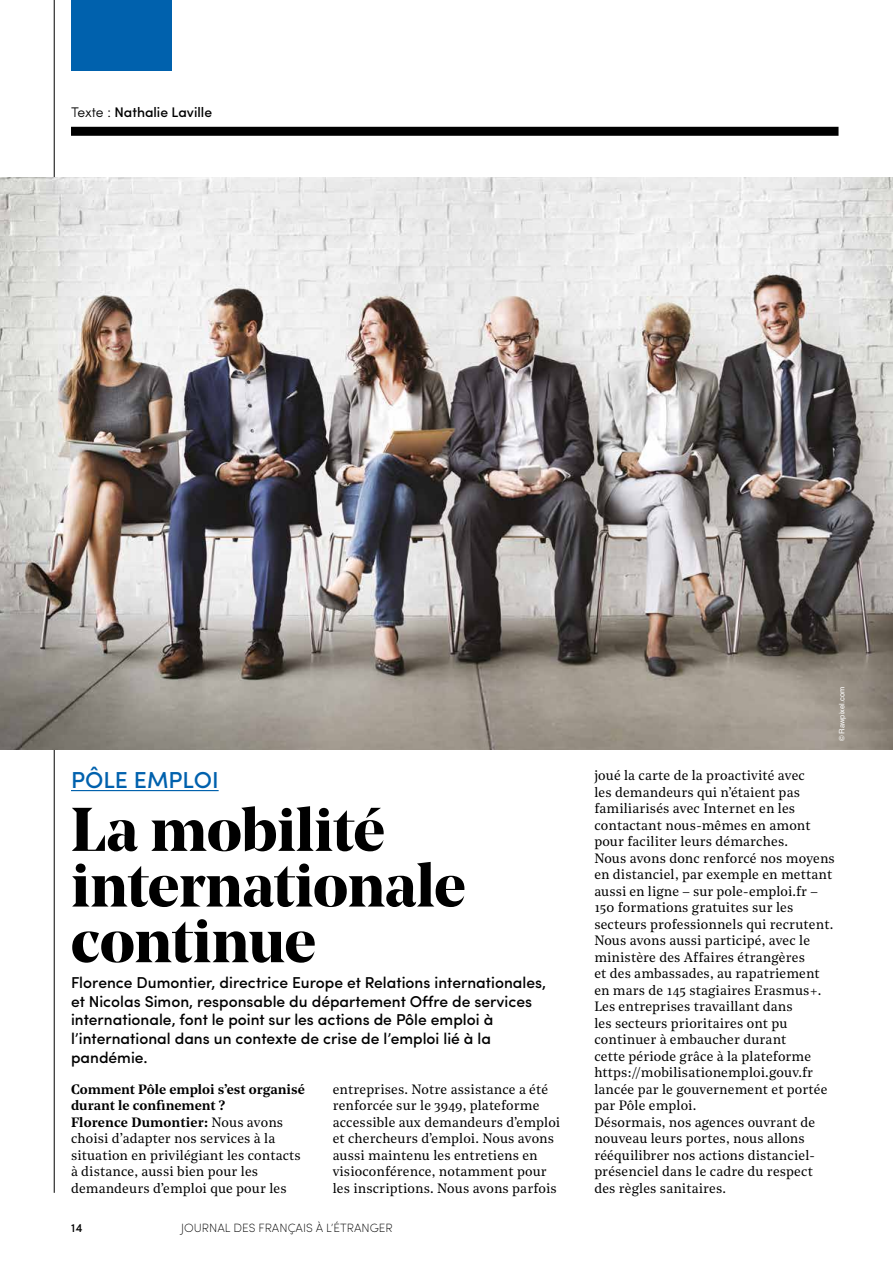
<style>
.page{position:relative;width:893px;height:1263px;background:#fff}
.page>*{position:absolute;margin:0;border:0;box-sizing:border-box;transform-origin:0 0}
.t1{font:700 61.35px/55.7px "Noe Display";color:#000}
.t2{font:500 23.1px "Sofia Pro";color:#0061ad}
.t3{font:500 15.75px/18.8px "Sofia Pro";color:#000}
.t4{font:500 13.95px "Sofia Pro";color:#000}
.t5{font:13.5px/16.5px "Noe Text";letter-spacing:.01em;color:#000}
.t6{font:200 12px "Sofia Pro";color:#000}
.t7{font:500 12px "Sofia Pro";color:#000}
.t8{font:7.5px "Helvetica";color:#fff}
.s1{font-weight:300}
.s2{font-weight:600}
</style>
<div class="page">
<hr style="left:54px;top:0;width:1px;height:1193px;background:#000">
<div style="left:71px;top:127px;width:767px;height:9px;background:#000"></div>
<div style="left:71px;top:0;width:100px;height:70px;background:#0061ad"></div>
<hr style="left:71px;top:790px;width:148px;height:1px;background:#0061ad">
<img style="left:0;top:178px;width:893px;height:571px">
<p class="t4" style="left:71px;top:102px;width:143px"><span class="s1">Texte :</span> Nathalie Laville</p>
<h2 class="t2" style="left:71px;top:763px;width:149px">PÔLE EMPLOI</h2>
<h1 class="t1" style="left:71px;top:800px;width:396px">La mobilité internationale continue</h1>
<p class="t3" style="left:71px;top:972px;width:477px">Florence Dumontier, directrice Europe et Relations internationales, et Nicolas Simon, responsable du département Offre de services internationale, font le point sur les actions de Pôle emploi à l’international dans un contexte de crise de l’emploi lié à la pandémie.</p>
<p class="t5" style="left:71px;top:1080px;width:235px"><span class="s2">Comment Pôle emploi s’est organisé durant le confinement ?<br>Florence Dumontier :</span> Nous avons choisi d’adapter nos services à la situation en privilégiant les contacts à distance, aussi bien pour les demandeurs d’emploi que pour les</p>
<p class="t5" style="left:333px;top:1080px;width:229px">entreprises. Notre assistance a été renforcée sur le 3949, plateforme accessible aux demandeurs d’emploi et chercheurs d’emploi. Nous avons aussi maintenu les entretiens en visioconférence, notamment pour les inscriptions. Nous avons parfois</p>
<p class="t7" style="left:71px;top:1219px;width:13px">14</p>
<p class="t6" style="left:181px;top:1220px;width:213px">JOURNAL DES FRANÇAIS À L’ÉTRANGER</p>
<p class="t8" style="left:836px;top:741px;width:56px;rotate:-90deg">© Rawpixel.com</p>
<p class="t5" style="left:594px;top:766px;width:242px">joué la carte de la proactivité avec<br>les demandeurs qui n’étaient pas familiarisés avec Internet en les contactant nous-mêmes en amont pour faciliter leurs démarches.<br>Nous avons donc renforcé nos moyens en distanciel, par exemple en mettant aussi en ligne – sur pole-emploi.fr – 150 formations gratuites sur les secteurs professionnels qui recrutent.<br>Nous avons aussi participé, avec le ministère des Affaires étrangères<br>et des ambassades, au rapatriement en mars de 145 stagiaires Erasmus+.<br>Les entreprises travaillant dans<br>les secteurs prioritaires ont pu continuer à embaucher durant<br>cette période grâce à la plateforme https://mobilisationemploi.gouv.fr lancée par le gouvernement et portée par Pôle emploi.<br>Désormais, nos agences ouvrant de nouveau leurs portes, nous allons rééquilibrer nos actions distanciel&shy;présenciel dans le cadre du respect des règles sanitaires.</p>
</div>
